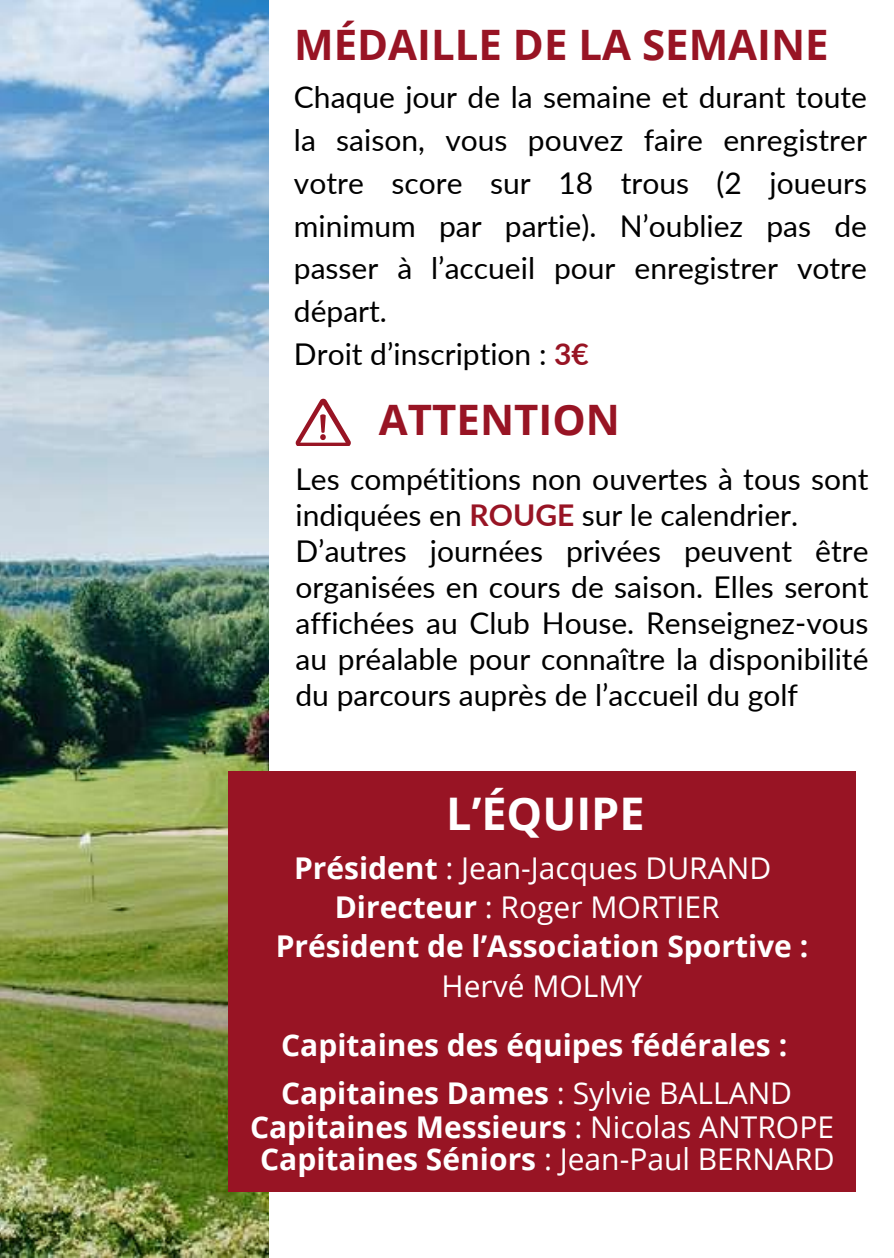
<style>
.page{position:relative;width:894px;height:1258px;background:#fff}
.page>*{position:absolute;margin:0;border:0;box-sizing:border-box;transform-origin:0 0}
.t1{font:700 45px "Open Sans";color:#fff}
.t2{font:700 42px "Open Sans";color:#981424}
.t3{font:30px/36px "Lato";color:#000}
.t4{font:700 30px/48px "Open Sans";color:#fff}
.t5{font:30px "Open Sans";color:#fff}
.s1{font-weight:700;color:#981424}
.s2{font-weight:700}
.s3{font-weight:400}
</style>
<div class="page">
<img style="left:0;top:0;width:269px;height:1257px">
<svg style="left:295px;top:399px;width:56px;height:47px"></svg>
<div style="left:228px;top:771px;width:627px;height:420px;background:#981424"></div>
<h2 class="t2" style="left:294px;top:16px;width:536px">MÉDAILLE DE LA SEMAINE</h2>
<p class="t3" style="left:294px;top:76px;width:574px;line-height:42.6px">Chaque jour de la semaine et durant toute la saison, vous pouvez faire enregistrer votre score sur 18 trous (2 joueurs minimum par partie). N’oubliez pas de passer à l’accueil pour enregistrer votre départ.<br>Droit d’inscription : <span class="s1">3€</span></p>
<h2 class="t2" style="left:379px;top:390px;width:242px">ATTENTION</h2>
<p class="t3" style="left:295px;top:460px;width:574px">Les compétitions non ouvertes à tous sont indiquées en <span class="s1">ROUGE</span> sur le calendrier.<br>D’autres journées privées peuvent être organisées en cours de saison. Elles seront affichées au Club House. Renseignez-vous au préalable pour connaître la disponibilité du parcours auprès de l’accueil du golf</p>
<h1 class="t1" style="left:446px;top:781px;width:200px">L’ÉQUIPE</h1>
<p class="t5" style="left:294px;top:847px;width:478px"><span class="s2">Président</span> : Jean-Jacques DURAND</p>
<p class="t5" style="left:335px;top:886px;width:386px"><span class="s2">Directeur</span> : Roger MORTIER</p>
<p class="t4" style="left:275px;top:921px;width:534px">Président de l’Association Sportive :</p>
<p class="t5" style="left:441px;top:965px;width:202px">Hervé MOLMY</p>
<p class="t4" style="left:281px;top:1020px;width:512px">Capitaines des équipes fédérales :<br>Capitaines Dames <span class="s3">: Sylvie BALLAND</span></p>
<p class="t4" style="left:250px;top:1111px;width:586px;line-height:31.8px;text-align:center">Capitaines Messieurs <span class="s3">: Nicolas ANTROPE<br></span>Capitaines Séniors <span class="s3">: Jean-Paul BERNARD</span></p>
</div>
